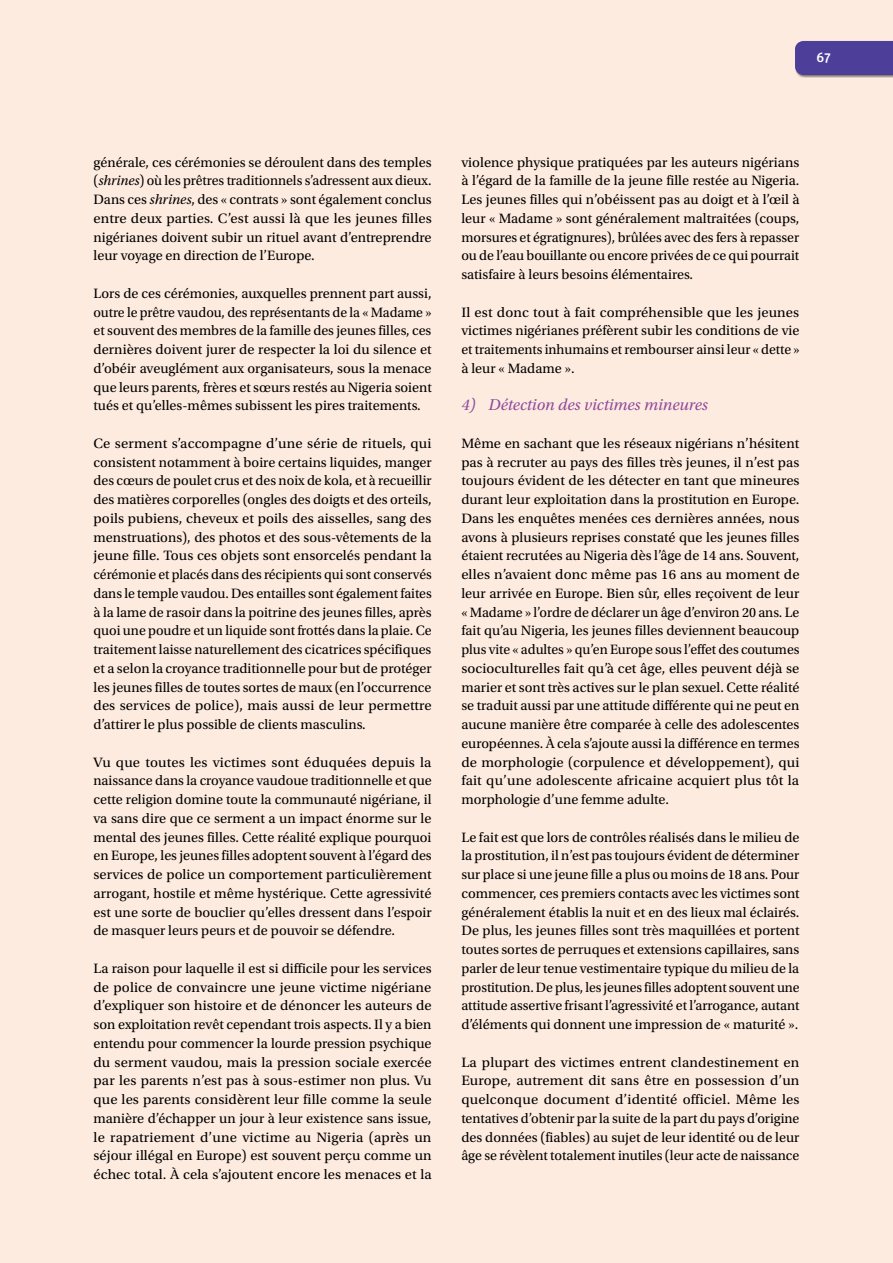
<style>
.page{position:relative;width:893px;height:1263px;background:#feebdf}
.page>*{position:absolute;margin:0;border:0;box-sizing:border-box;transform-origin:0 0}
.tsstiteltje_123_ital{font:italic 16.5px "Utopia Std";color:#8f4b9d}
.Body{font:14.25px/18.8px "Utopia Std";color:#000;text-align:justify}
.t1{font:500 13.5px "Unit Rounded OT";color:#fff}
.s1{font-style:italic}
</style>
<div class="page">
<div style="left:795px;top:41px;width:98px;height:37px;background:#000;opacity:.3"></div>
<div style="left:795px;top:41px;width:98px;height:34px;background:#4d3f99"></div>
<p class="t1" style="left:816px;top:49px;width:16px">67</p>
<p class="Body" style="left:94px;top:153px;width:340px">générale, ces cérémonies se déroulent dans des temples (<span class="s1">shrines</span>) où les prêtres traditionnels s’adressent aux dieux.<br>Dans ces <span class="s1">shrines</span>, des « contrats » sont également conclus entre deux parties. C’est aussi là que les jeunes filles nigérianes doivent subir un rituel avant d’entreprendre leur voyage en direction de l’Europe.</p>
<p class="Body" style="left:94px;top:284px;width:340px">Lors de ces cérémonies, auxquelles prennent part aussi, outre le prêtre vaudou, des représentants de la « Madame » et souvent des membres de la famille des jeunes filles, ces dernières doivent jurer de respecter la loi du silence et d’obéir aveuglément aux organisateurs, sous la menace que leurs parents, frères et sœurs restés au Nigeria soient tués et qu’elles-mêmes subissent les pires traitements.</p>
<p class="Body" style="left:94px;top:434px;width:340px">Ce serment s’accompagne d’une série de rituels, qui consistent notamment à boire certains liquides, manger des cœurs de poulet crus et des noix de kola, et à recueillir des matières corporelles (ongles des doigts et des orteils, poils pubiens, cheveux et poils des aisselles, sang des menstruations), des photos et des sous-vêtements de la jeune fille. Tous ces objets sont ensorcelés pendant la cérémonie et placés dans des récipients qui sont conservés dans le temple vaudou. Des entailles sont également faites à la lame de rasoir dans la poitrine des jeunes filles, après quoi une poudre et un liquide sont frottés dans la plaie. Ce traitement laisse naturellement des cicatrices spécifiques et a selon la croyance traditionnelle pour but de protéger les jeunes filles de toutes sortes de maux (en l’occurrence des services de police), mais aussi de leur permettre d’attirer le plus possible de clients masculins.</p>
<p class="Body" style="left:94px;top:753px;width:340px">Vu que toutes les victimes sont éduquées depuis la naissance dans la croyance vaudoue traditionnelle et que cette religion domine toute la communauté nigériane, il va sans dire que ce serment a un impact énorme sur le mental des jeunes filles. Cette réalité explique pourquoi en Europe, les jeunes filles adoptent souvent à l’égard des services de police un comportement particulièrement arrogant, hostile et même hystérique. Cette agressivité est une sorte de bouclier qu’elles dressent dans l’espoir de masquer leurs peurs et de pouvoir se défendre.</p>
<p class="Body" style="left:94px;top:959px;width:340px">La raison pour laquelle il est si difficile pour les services de police de convaincre une jeune victime nigériane d’expliquer son histoire et de dénoncer les auteurs de son exploitation revêt cependant trois aspects. Il y a bien entendu pour commencer la lourde pression psychique du serment vaudou, mais la pression sociale exercée par les parents n’est pas à sous-estimer non plus. Vu que les parents considèrent leur fille comme la seule manière d’échapper un jour à leur existence sans issue, le rapatriement d’une victime au Nigeria (après un séjour illégal en Europe) est souvent perçu comme un échec total. À cela s’ajoutent encore les menaces et la</p>
<p class="Body" style="left:461px;top:153px;width:340px">violence physique pratiquées par les auteurs nigérians à l’égard de la famille de la jeune fille restée au Nigeria.<br>Les jeunes filles qui n’obéissent pas au doigt et à l’œil à leur « Madame » sont généralement maltraitées (coups, morsures et égratignures), brûlées avec des fers à repasser ou de l’eau bouillante ou encore privées de ce qui pourrait satisfaire à leurs besoins élémentaires.</p>
<p class="Body" style="left:461px;top:303px;width:340px">Il est donc tout à fait compréhensible que les jeunes victimes nigérianes préfèrent subir les conditions de vie et traitements inhumains et rembourser ainsi leur « dette » à leur « Madame ».</p>
<h4 class="tsstiteltje_123_ital" style="left:461px;top:396px;width:248px">4) Détection des victimes mineures</h4>
<p class="Body" style="left:461px;top:434px;width:340px">Même en sachant que les réseaux nigérians n’hésitent pas à recruter au pays des filles très jeunes, il n’est pas toujours évident de les détecter en tant que mineures durant leur exploitation dans la prostitution en Europe.<br>Dans les enquêtes menées ces dernières années, nous avons à plusieurs reprises constaté que les jeunes filles étaient recrutées au Nigeria dès l’âge de 14 ans. Souvent, elles n’avaient donc même pas 16 ans au moment de leur arrivée en Europe. Bien sûr, elles reçoivent de leur « Madame » l’ordre de déclarer un âge d’environ 20 ans. Le fait qu’au Nigeria, les jeunes filles deviennent beaucoup plus vite « adultes » qu’en Europe sous l’effet des coutumes socioculturelles fait qu’à cet âge, elles peuvent déjà se marier et sont très actives sur le plan sexuel. Cette réalité se traduit aussi par une attitude différente qui ne peut en aucune manière être comparée à celle des adolescentes européennes. À cela s’ajoute aussi la différence en termes de morphologie (corpulence et développement), qui fait qu’une adolescente africaine acquiert plus tôt la morphologie d’une femme adulte.</p>
<p class="Body" style="left:461px;top:828px;width:340px">Le fait est que lors de contrôles réalisés dans le milieu de la prostitution, il n’est pas toujours évident de déterminer sur place si une jeune fille a plus ou moins de 18 ans. Pour commencer, ces premiers contacts avec les victimes sont généralement établis la nuit et en des lieux mal éclairés.<br>De plus, les jeunes filles sont très maquillées et portent toutes sortes de perruques et extensions capillaires, sans parler de leur tenue vestimentaire typique du milieu de la prostitution. De plus, les jeunes filles adoptent souvent une attitude assertive frisant l’agressivité et l’arrogance, autant d’éléments qui donnent une impression de « maturité ».</p>
<p class="Body" style="left:461px;top:1053px;width:340px">La plupart des victimes entrent clandestinement en Europe, autrement dit sans être en possession d’un quelconque document d’identité officiel. Même les tentatives d’obtenir par la suite de la part du pays d’origine des données (fiables) au sujet de leur identité ou de leur âge se révèlent totalement inutiles (leur acte de naissance</p>
</div>
